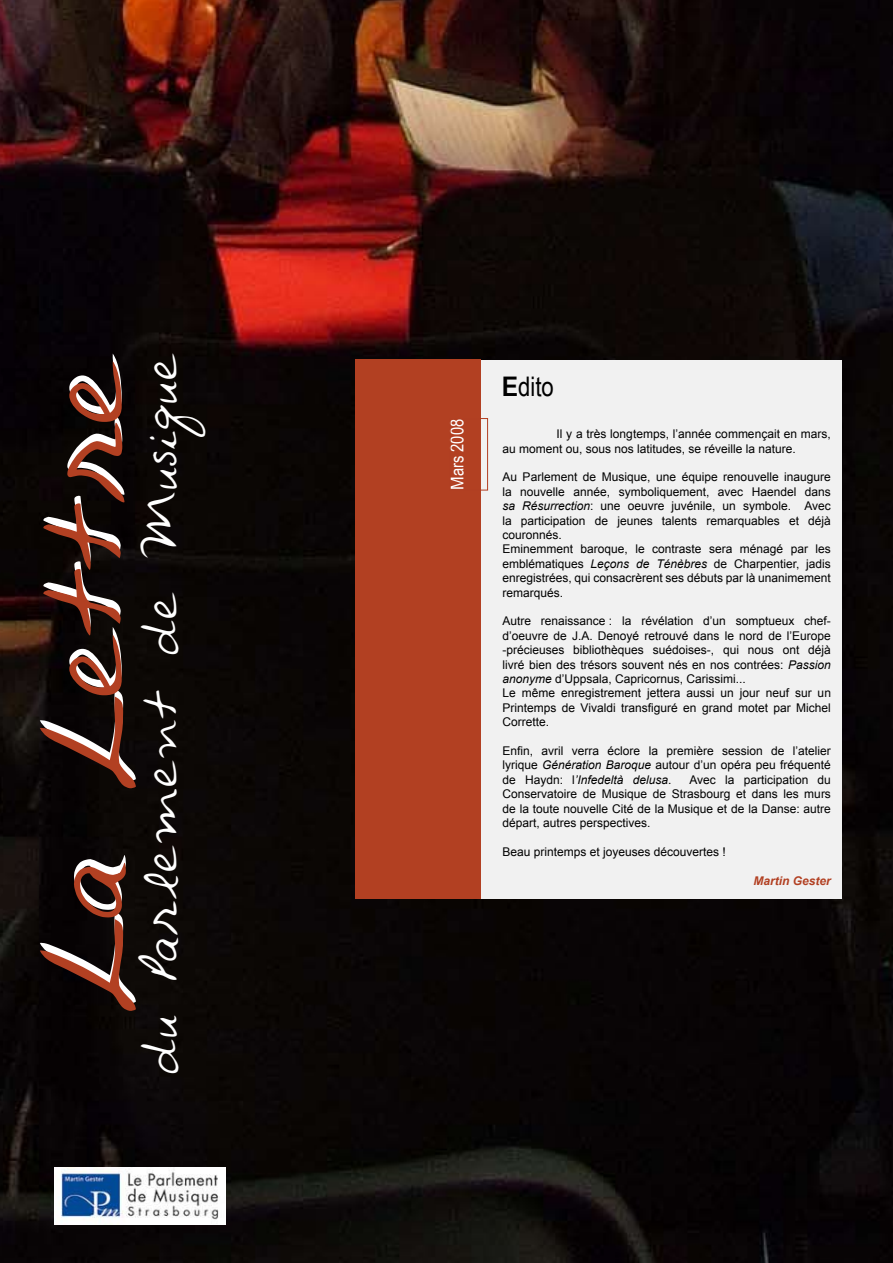
<style>
.page{position:relative;width:893px;height:1263px;background:#fff}
.page>*{position:absolute;margin:0;border:0;box-sizing:border-box;transform-origin:0 0}
.t1{font:93px "Avantque...";color:#fff;scale:1.09 1}
.t2{font:39.3px "Avantque...";letter-spacing:.05em;color:#fff;scale:1.09 1}
.t3{font:27px "Arial Narrow";color:#000}
.t4{font:18px "Arial Narrow";color:#fff;scale:1.11 1}
.t5{font:12px/14.4px "Arial";color:#000;text-align:justify}
.t6{font:italic 700 12px "Arial";color:#b24022}
.s1{font-weight:700}
.s2{font-style:italic}
</style>
<div class="page">
<img style="left:0;top:0;width:893px;height:1263px">
<img style="left:54px;top:1167px;width:172px;height:57px">
<div style="left:455px;top:360px;width:387px;height:539px;background:#f1f1f1"></div>
<div style="left:355px;top:360px;width:125px;height:539px;background:#b24022"></div>
<div style="left:450px;top:418px;width:38px;height:72px;border:1px solid #b13f22"></div>
<p class="t2" style="left:140px;top:1073px;width:662px;rotate:-90deg">du Parlement de Musique</p>
<p class="t1" style="left:35px;top:1005px;width:600px;rotate:-90deg">La Lettre</p>
<p class="t4" style="left:444px;top:490px;width:65px;rotate:-90deg">Mars 2008</p>
<p class="t3" style="left:502px;top:366px;width:54px"><span class="s1">E</span>dito</p>
<p class="t5" style="left:502px;top:427px;width:330px;text-indent:54px">Il y a très longtemps, l’année commençait en mars, au moment ou, sous nos latitudes, se réveille la nature.</p>
<p class="t5" style="left:502px;top:470px;width:330px">Au Parlement de Musique, une équipe renouvelle inaugure la nouvelle année, symboliquement, avec Haendel dans <span class="s2">sa Résurrection</span>: une oeuvre juvénile, un symbole. Avec la participation de jeunes talents remarquables et déjà couronnés.</p>
<p class="t5" style="left:502px;top:542px;width:330px">Eminemment baroque, le contraste sera ménagé par les emblématiques <span class="s2">Leçons de Ténèbres</span> de Charpentier, jadis enregistrées, qui consacrèrent ses débuts par là unanimement remarqués.</p>
<p class="t5" style="left:502px;top:614px;width:330px">Autre renaissance : la révélation d’un somptueux chef&shy;d’oeuvre de J.A. Denoyé retrouvé dans le nord de l’Europe -précieuses bibliothèques suédoises-, qui nous ont déjà livré bien des trésors souvent nés en nos contrées: <span class="s2">Passion anonyme</span> d’Uppsala, Capricornus, Carissimi...</p>
<p class="t5" style="left:502px;top:686px;width:330px">Le même enregistrement jettera aussi un jour neuf sur un Printemps de Vivaldi transfiguré en grand motet par Michel Corrette.</p>
<p class="t5" style="left:502px;top:744px;width:330px">Enfin, avril verra éclore la première session de l’atelier lyrique <span class="s2">Génération Baroque</span> autour d’un opéra peu fréquenté de Haydn: l<span class="s2">’Infedeltà delusa</span>.</p>
<p class="t5" style="left:502px;top:772px;width:330px;text-indent:187px">Avec la participation du Conservatoire de Musique de Strasbourg et dans les murs de la toute nouvelle Cité de la Musique et de la Danse: autre départ, autres perspectives.</p>
<p class="t5" style="left:502px;top:844px;width:225px">Beau printemps et joyeuses découvertes !</p>
<p class="t6" style="left:754px;top:873px;width:79px">Martin Gester</p>
</div>
